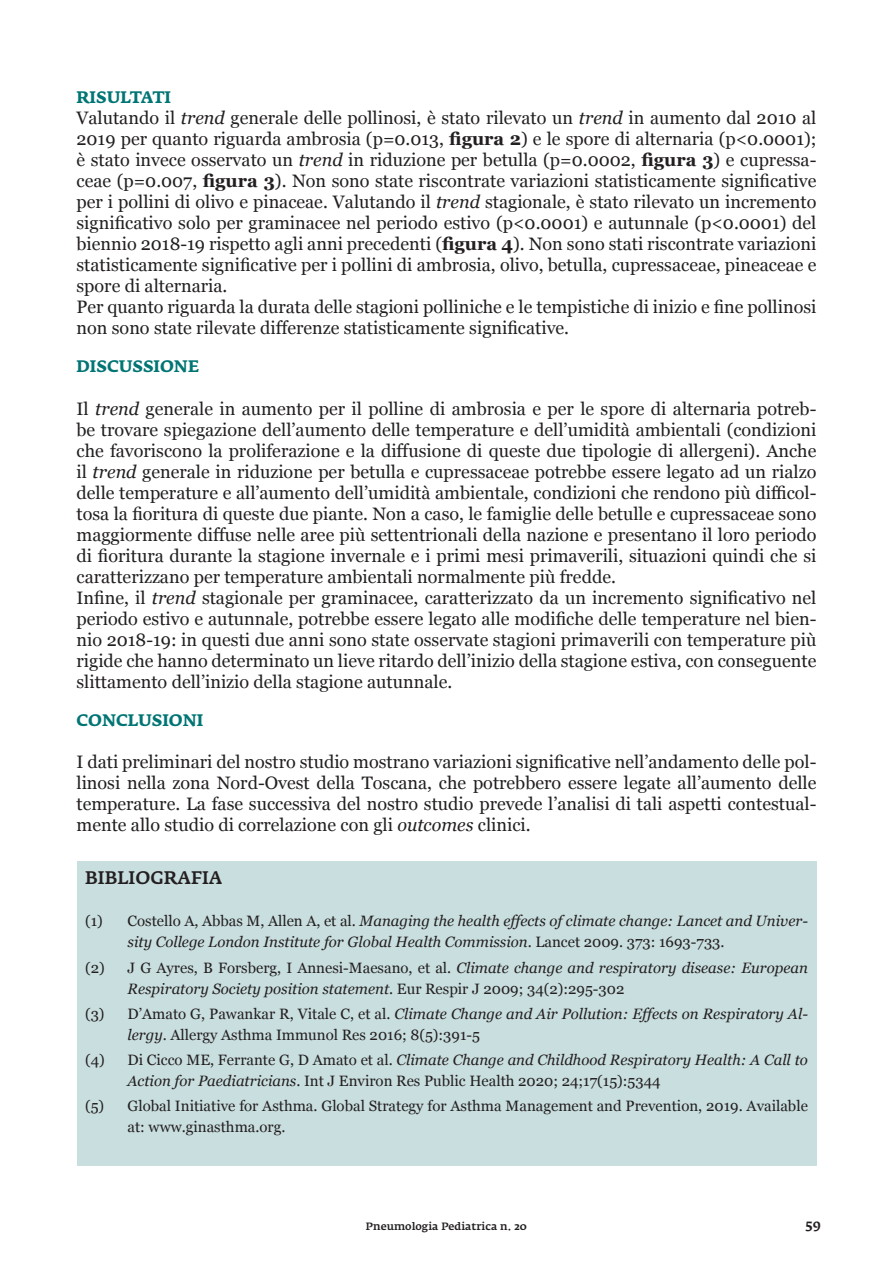
<style>
.page{position:relative;width:893px;height:1263px;background:#fff}
.page>*{position:absolute;margin:0;border:0;box-sizing:border-box;transform-origin:0 0}
.testo{font:18px/21px "Georgia";color:#231f20;text-align:justify}
.titolo_bibliografia{font:500 18px "Fedra Serif A Pro";color:#231f20}
.titolo_paragrafo{font:700 16.5px "Fedra Serif A Pro";color:#007574}
.testo-2{font:700 16.5px "Fedra Serif A Pro";color:#007574}
.t1{font:15px/21px "Georgia";color:#231f20}
.t2{font:italic 15px/21px "Georgia";color:#231f20}
.t3{font:500 13.5px "Fedra Serif A Pro";color:#231f20}
.t4{font:500 10.5px "Fedra Serif A Pro";color:#231f20}
.s1{font-style:italic}
.s2{font-weight:700}
.s3{font-style:normal}
</style>
<div class="page">
<div style="left:77px;top:862px;width:739px;height:304px;background:#c9dedf"></div>
<p class="testo-2" style="left:77px;top:87px;width:96px">RISULTATI</p>
<p class="testo" style="left:77px;top:107px;width:741px">Valutando il <span class="s1">trend</span> generale delle pollinosi, è stato rilevato un <span class="s1">trend</span> in aumento dal 2010 al 2019 per quanto riguarda ambrosia (p=0.013, <span class="s2">figura 2</span>) e le spore di alternaria (p&lt;0.0001); è stato invece osservato un <span class="s1">trend</span> in riduzione per betulla (p=0.0002, <span class="s2">figura 3</span>) e cupressa&shy;ceae (p=0.007, <span class="s2">figura 3</span>). Non sono state riscontrate variazioni statisticamente significative per i pollini di olivo e pinaceae. Valutando il <span class="s1">trend</span> stagionale, è stato rilevato un incremento significativo solo per graminacee nel periodo estivo (p&lt;0.0001) e autunnale (p&lt;0.0001) del biennio 2018-19 rispetto agli anni precedenti (<span class="s2">figura 4</span>). Non sono stati riscontrate variazioni statisticamente significative per i pollini di ambrosia, olivo, betulla, cupressaceae, pineaceae e spore di alternaria.</p>
<p class="testo" style="left:77px;top:296px;width:741px">Per quanto riguarda la durata delle stagioni polliniche e le tempistiche di inizio e fine pollinosi non sono state rilevate differenze statisticamente significative.</p>
<p class="titolo_paragrafo" style="left:77px;top:356px;width:124px">DISCUSSIONE</p>
<p class="testo" style="left:77px;top:397px;width:741px">Il <span class="s1">trend</span> generale in aumento per il polline di ambrosia e per le spore di alternaria potreb&shy;be trovare spiegazione dell’aumento delle temperature e dell’umidità ambientali (condizioni che favoriscono la proliferazione e la diffusione di queste due tipologie di allergeni). Anche il <span class="s1">trend</span> generale in riduzione per betulla e cupressaceae potrebbe essere legato ad un rialzo delle temperature e all’aumento dell’umidità ambientale, condizioni che rendono più difficol&shy;tosa la fioritura di queste due piante. Non a caso, le famiglie delle betulle e cupressaceae sono maggiormente diffuse nelle aree più settentrionali della nazione e presentano il loro periodo di fioritura durante la stagione invernale e i primi mesi primaverili, situazioni quindi che si caratterizzano per temperature ambientali normalmente più fredde.</p>
<p class="testo" style="left:77px;top:586px;width:741px">Infine, il <span class="s1">trend</span> stagionale per graminacee, caratterizzato da un incremento significativo nel periodo estivo e autunnale, potrebbe essere legato alle modifiche delle temperature nel bien&shy;nio 2018-19: in questi due anni sono state osservate stagioni primaverili con temperature più rigide che hanno determinato un lieve ritardo dell’inizio della stagione estiva, con conseguente slittamento dell’inizio della stagione autunnale.</p>
<p class="titolo_paragrafo" style="left:77px;top:709px;width:128px">CONCLUSIONI</p>
<p class="testo" style="left:77px;top:750px;width:741px">I dati preliminari del nostro studio mostrano variazioni significative nell’andamento delle pol&shy;linosi nella zona Nord-Ovest della Toscana, che potrebbero essere legate all’aumento delle temperature. La fase successiva del nostro studio prevede l’analisi di tali aspetti contestual&shy;mente allo studio di correlazione con gli <span class="s1">outcomes</span> clinici.</p>
<p class="titolo_bibliografia" style="left:85px;top:867px;width:139px">BIBLIOGRAFIA</p>
<p class="t2" style="left:128px;top:910px;width:682px;text-indent:-43px"><span class="s3">(1) Costello A, Abbas M, Allen A, et al.</span> Managing the health effects of climate change: Lancet and Univer&shy;sity College London Institute for Global Health Commission<span class="s3">. Lancet 2009. 373: 1693-733.</span></p>
<p class="t2" style="left:128px;top:956px;width:682px;text-indent:-43px"><span class="s3">(2) J G Ayres, B Forsberg, I Annesi-Maesano, et al.</span> Climate change and respiratory disease: European<br>Respiratory Society position statement<span class="s3">. Eur Respir J 2009; 34(2):295-302</span></p>
<p class="t1" style="left:128px;top:1003px;width:682px;text-indent:-43px">(3) D’Amato G, Pawankar R, Vitale C, et al. <span class="s1">Climate Change and Air Pollution: Effects on Respiratory Al&shy;lergy</span>. Allergy Asthma Immunol Res 2016; 8(5):391-5</p>
<p class="t1" style="left:128px;top:1049px;width:682px;text-indent:-43px">(4) Di Cicco ME, Ferrante G, D Amato et al. <span class="s1">Climate Change and Childhood Respiratory Health: A Call to<br>Action for Paediatricians</span>. Int J Environ Res Public Health 2020; 24;17(15):5344</p>
<p class="t1" style="left:128px;top:1095px;width:682px;text-indent:-43px">(5) Global Initiative for Asthma. Global Strategy for Asthma Management and Prevention, 2019. Available at: www.ginasthma.org.</p>
<p class="t4" style="left:366px;top:1220px;width:162px">Pneumologia Pediatrica n. 20</p>
<p class="t3" style="left:805px;top:1216px;width:17px">59</p>
</div>
